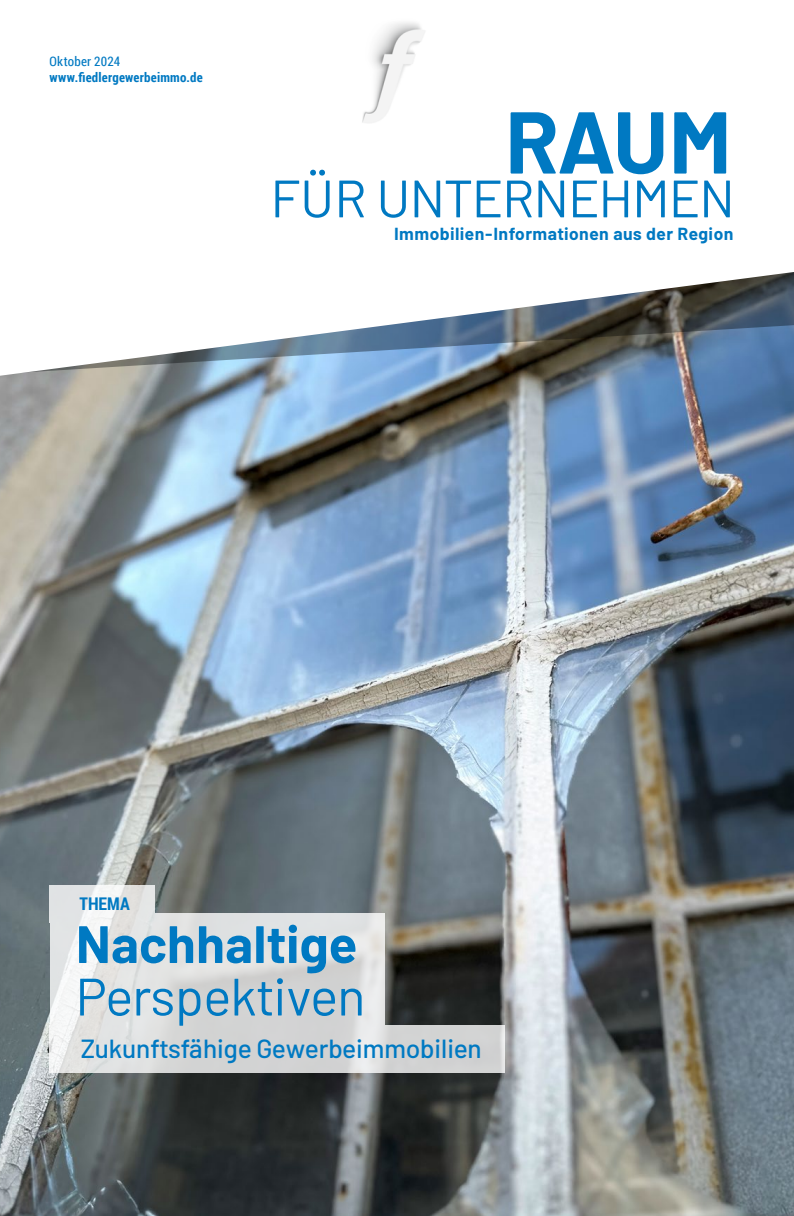
<style>
.page{position:relative;width:794px;height:1216px;background:#fff}
.page>*{position:absolute;margin:0;border:0;box-sizing:border-box;transform-origin:0 0}
.t1{font:700 87.5px "Barlow";color:#0079c2}
.t2{font:52.5px "Barlow";color:#0079c2}
.t3{font:700 52.5px "Barlow";color:#0079c2}
.t4{font:500 26.25px "Barlow";color:#0079c2}
.t5{font:700 17.5px "Barlow";letter-spacing:.025em;color:#0079c2}
.t6{font:700 17.5px "Roboto Condensed";color:#0079c2}
.t7{font:700 13.12px "Roboto Condensed";letter-spacing:.015em;color:#0079c2}
.t8{font:13.12px "Roboto Condensed";letter-spacing:.02em;color:#0079c2}
</style>
<div class="page">
<img style="left:0;top:376px;width:794px;height:839px">
<svg style="left:0;top:272px;width:794px;height:104px"></svg>
<img style="left:362px;top:22px;width:63px;height:101px">
<svg style="left:50px;top:885px;width:105px;height:28px;fill:#e2e3e5"></svg>
<svg style="left:50px;top:913px;width:334px;height:53px;background:#e3e4e4"></svg>
<svg style="left:50px;top:966px;width:334px;height:59px;background:#dbdcdc"></svg>
<svg style="left:50px;top:1025px;width:455px;height:47px;background:#d8d8d8"></svg>
<p class="t8" style="left:50px;top:52px;width:72px">Oktober 2024</p>
<p class="t7" style="left:50px;top:68px;width:155px">www.fiedlergewerbeimmo.de</p>
<h1 class="t1" style="left:505px;top:77px;width:228px">RAUM</h1>
<h2 class="t2" style="left:271px;top:160px;width:465px">FÜR UNTERNEHMEN</h2>
<p class="t5" style="left:394px;top:221px;width:341px">Immobilien-Informationen aus der Region</p>
<p class="t6" style="left:79px;top:891px;width:52px">THEMA</p>
<h2 class="t3" style="left:76px;top:905px;width:283px">Nachhaltige</h2>
<h2 class="t2" style="left:76px;top:958px;width:291px">Perspektiven</h2>
<h3 class="t4" style="left:81px;top:1028px;width:402px">Zukunftsfähige Gewerbeimmobilien</h3>
</div>
